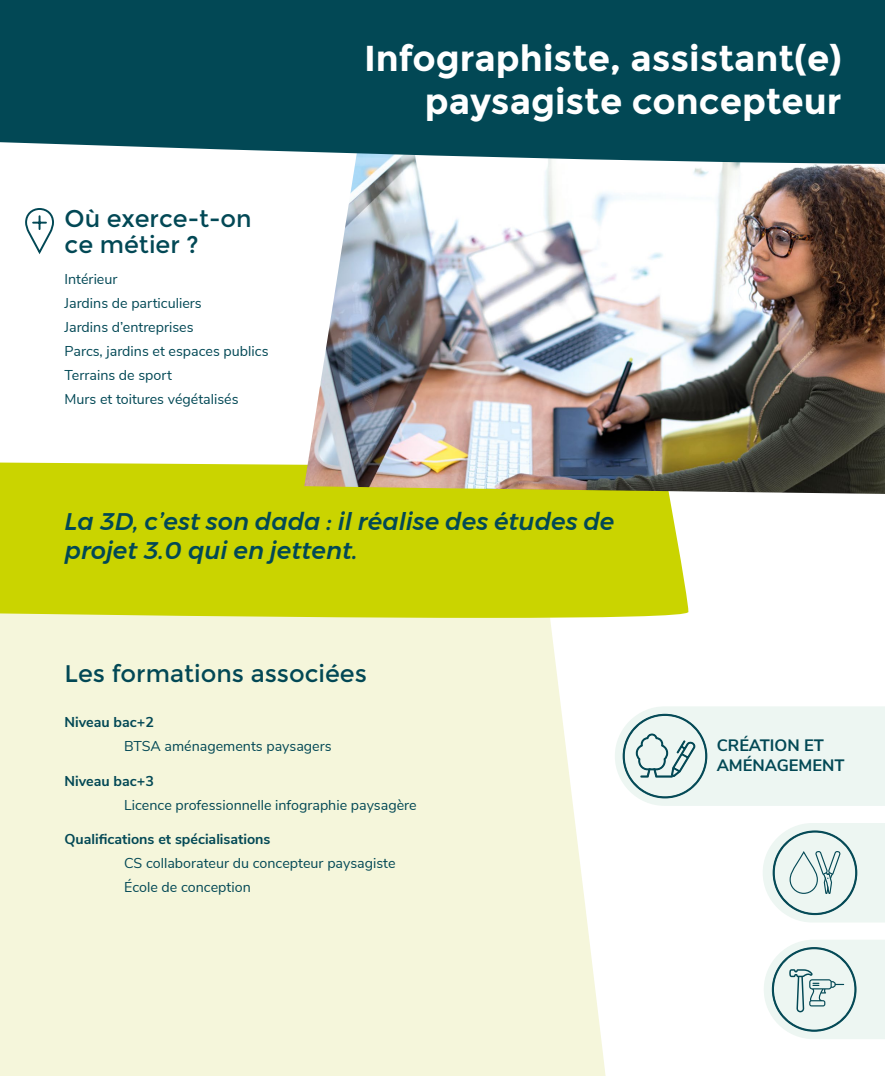
<style>
.page{position:relative;width:885px;height:1076px;background:#fff}
.page>*{position:absolute;margin:0;border:0;box-sizing:border-box;transform-origin:0 0}
.t1{font:700 36px/43.2px "Montserrat";color:#fff;text-align:right}
.t2{font:italic 500 24px/28.8px "Montserrat";color:#024855}
.t3{font:24px/25.5px "Montserrat";color:#024855}
.t4{font:700 16.5px/19.5px "Nunito Sans";color:#024855}
.t5{font:14.25px/24px "Nunito Sans";color:#024855}
.t6{font:700 14.25px "Nunito Sans";color:#024855}
</style>
<div class="page">
<div style="left:0;top:618px;width:606px;height:458px;background:#f5f6db"></div>
<div style="left:0;top:462px;width:688px;height:156px;background:#cad400"></div>
<img style="left:304px;top:164px;width:580px;height:330px">
<svg style="left:763px;top:823px;width:121px;height:99px;background:#ddeae7"></svg>
<svg style="left:615px;top:706px;width:269px;height:100px;background:#e5f0ec"></svg>
<div style="left:0;top:0;width:884px;height:164px;background:#024855"></div>
<svg style="left:25px;top:208px;width:29px;height:46px"></svg>
<svg style="left:764px;top:940px;width:120px;height:99px;background:#dce9e6"></svg>
<h2 class="t3" style="left:64px;top:206px;width:189px">Où exerce-t-on ce métier ?</h2>
<p class="t5" style="left:64px;top:266px;width:205px">Intérieur<br>Jardins de particuliers<br>Jardins d’entreprises<br>Parcs, jardins et espaces publics<br>Terrains de sport<br>Murs et toitures végétalisés</p>
<h1 class="t1" style="left:364px;top:37px;width:479px">Infographiste, assistant(e) paysagiste concepteur</h1>
<h2 class="t2" style="left:64px;top:507px;width:551px">La 3D, c’est son dada : il réalise des études de projet 3.0 qui en jettent.</h2>
<h2 class="t3" style="left:64px;top:661px;width:304px">Les formations associées</h2>
<p class="t6" style="left:64px;top:712px;width:91px">Niveau bac+2</p>
<p class="t5" style="left:124px;top:733px;width:209px">BTSA aménagements paysagers</p>
<p class="t6" style="left:64px;top:770px;width:91px">Niveau bac+3</p>
<p class="t5" style="left:124px;top:792px;width:294px">Licence professionnelle infographie paysagère</p>
<p class="t6" style="left:64px;top:829px;width:207px">Qualifications et spécialisations</p>
<p class="t5" style="left:124px;top:850px;width:273px">CS collaborateur du concepteur paysagiste<br>École de conception</p>
<p class="t4" style="left:716px;top:735px;width:129px">CRÉATION ET<br>AMÉNAGEMENT</p>
</div>
